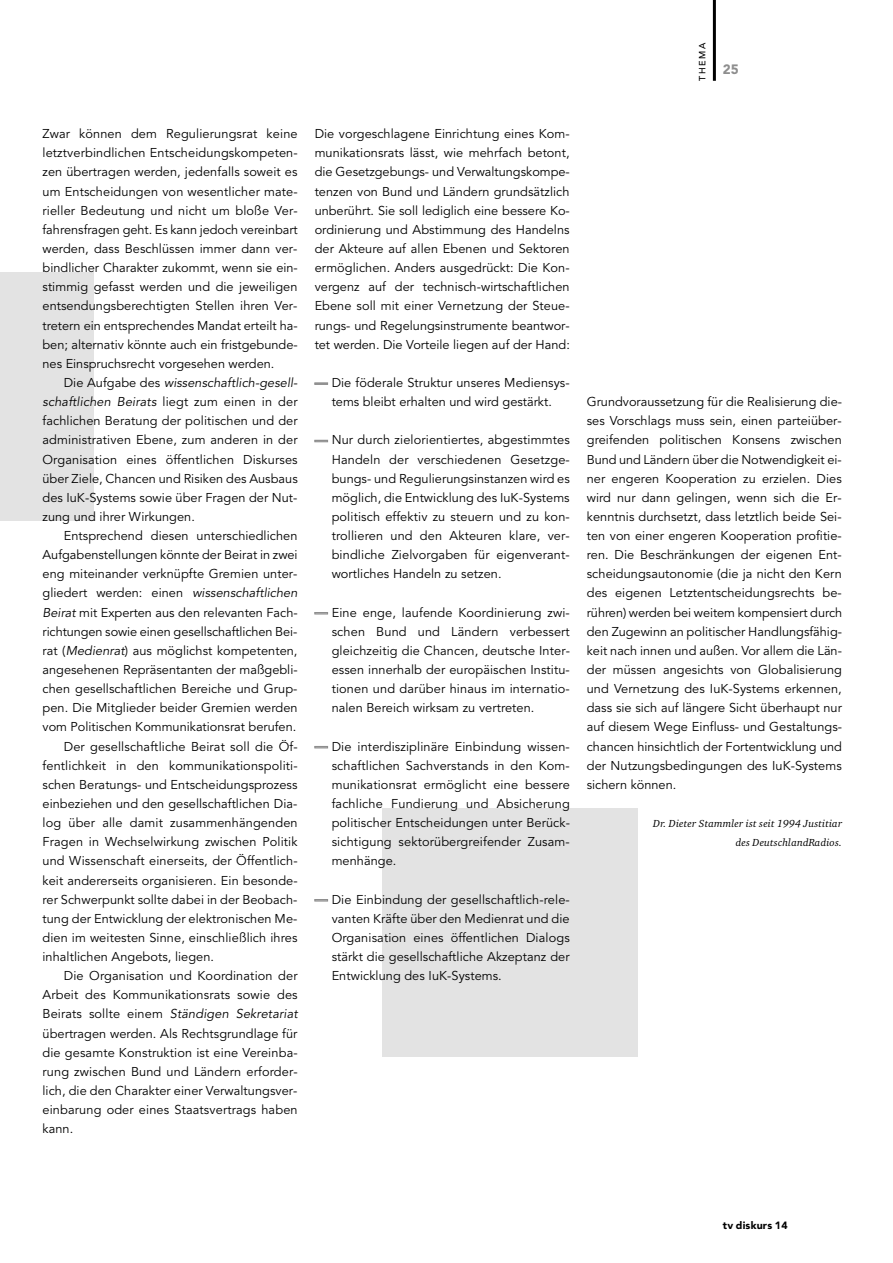
<style>
.page{position:relative;width:893px;height:1263px;background:#fff}
.page>*{position:absolute;margin:0;border:0;box-sizing:border-box;transform-origin:0 0}
.t1{font:900 13.5px "Avenir";color:#8e8e8e}
.t2{font:12.75px/19.2px "Avenir";letter-spacing:.005em;color:#000;text-align:justify}
.t3{font:italic 12.75px "Avenir";letter-spacing:.01em;color:#000}
.t4{font:italic 10.5px/19.2px "Charter BT";letter-spacing:.015em;color:#000;text-align:right}
.t5{font:900 10.5px "Avenir";letter-spacing:.02em;color:#000}
.t6{font:500 9px "Avenir";letter-spacing:.165em;color:#000}
.s1{font-style:italic}
.s2{font-style:normal}
.s3{font-weight:900;color:#8e8e8e}
</style>
<div class="page">
<div style="left:0;top:272px;width:94px;height:249px;background:#e3e3e3"></div>
<div style="left:383px;top:808px;width:255px;height:249px;background:#e3e3e3"></div>
<hr style="left:713px;top:0;width:3px;height:81px;background:#000">
<p class="t6" style="left:699px;top:81px;width:39px;rotate:-90deg">THEMA</p>
<p class="t1" style="left:723px;top:64px;width:17px">25</p>
<p class="t2" style="left:43px;top:125px;width:257px">Zwar können dem Regulierungsrat keine letztverbindlichen Entscheidungskompeten&shy;zen übertragen werden, jedenfalls soweit es um Entscheidungen von wesentlicher mate&shy;rieller Bedeutung und nicht um bloße Ver&shy;fahrensfragen geht. Es kann jedoch vereinbart werden, dass Beschlüssen immer dann ver&shy;bindlicher Charakter zukommt, wenn sie ein&shy;stimmig gefasst werden und die jeweiligen entsendungsberechtigten Stellen ihren Ver&shy;tretern ein entsprechendes Mandat erteilt ha&shy;ben; alternativ könnte auch ein fristgebunde&shy;nes Einspruchsrecht vorgesehen werden.</p>
<p class="t2" style="left:43px;top:374px;width:257px;text-indent:21px">Die Aufgabe des <span class="s1">wissenschaftlich-gesell&shy;schaftlichen Beirats</span> liegt zum einen in der fachlichen Beratung der politischen und der administrativen Ebene, zum anderen in der Organisation eines öffentlichen Diskurses über Ziele, Chancen und Risiken des Ausbaus des IuK-Systems sowie über Fragen der Nut&shy;zung und ihrer Wirkungen.</p>
<p class="t2" style="left:64px;top:527px;width:235px">Entsprechend diesen unterschiedlichen</p>
<p class="t2" style="left:43px;top:546px;width:257px">Aufgabenstellungen könnte der Beirat in zwei</p>
<p class="t2" style="left:43px;top:565px;width:256px">eng miteinander verknüpfte Gremien unter-</p>
<p class="t2" style="left:43px;top:584px;width:257px">gliedert werden: einen <span class="s1">wissenschaftlichen</span></p>
<p class="t2" style="left:43px;top:604px;width:257px"><span class="s1">Beirat</span> mit Experten aus den relevanten Fach-</p>
<p class="t2" style="left:43px;top:623px;width:256px">richtungen sowie einen gesellschaftlichen Bei-</p>
<p class="t2" style="left:43px;top:642px;width:256px">rat (<span class="s1">Medienrat</span>) aus möglichst kompetenten,</p>
<p class="t2" style="left:43px;top:661px;width:257px">angesehenen Repräsentanten der maßgebli-</p>
<p class="t2" style="left:43px;top:680px;width:256px">chen gesellschaftlichen Bereiche und Grup-</p>
<p class="t2" style="left:43px;top:699px;width:257px">pen. Die Mitglieder beider Gremien werden</p>
<p class="t2" style="left:43px;top:718px;width:255px">vom Politischen Kommunikationsrat berufen.</p>
<p class="t2" style="left:64px;top:738px;width:235px">Der gesellschaftliche Beirat soll die Öf-</p>
<p class="t2" style="left:43px;top:757px;width:257px">fentlichkeit in den kommunikationspoliti-</p>
<p class="t2" style="left:43px;top:776px;width:256px">schen Beratungs- und Entscheidungsprozess</p>
<p class="t2" style="left:43px;top:795px;width:256px">einbeziehen und den gesellschaftlichen Dia-</p>
<p class="t2" style="left:43px;top:814px;width:257px">log über alle damit zusammenhängenden</p>
<p class="t2" style="left:43px;top:833px;width:257px">Fragen in Wechselwirkung zwischen Politik</p>
<p class="t2" style="left:43px;top:852px;width:257px">und Wissenschaft einerseits, der Öffentlich-</p>
<p class="t2" style="left:43px;top:871px;width:257px">keit andererseits organisieren. Ein besonde-</p>
<p class="t2" style="left:43px;top:891px;width:256px">rer Schwerpunkt sollte dabei in der Beobach-</p>
<p class="t2" style="left:43px;top:910px;width:256px">tung der Entwicklung der elektronischen Me-</p>
<p class="t2" style="left:43px;top:929px;width:256px">dien im weitesten Sinne, einschließlich ihres</p>
<p class="t2" style="left:43px;top:948px;width:173px">inhaltlichen Angebots, liegen.</p>
<p class="t2" style="left:64px;top:967px;width:235px">Die Organisation und Koordination der</p>
<p class="t2" style="left:43px;top:986px;width:257px">Arbeit des Kommunikationsrats sowie des</p>
<p class="t3" style="left:43px;top:1009px;width:257px"><span class="s2">Beirats sollte einem</span> Ständigen Sekretariat</p>
<p class="t2" style="left:43px;top:1025px;width:256px">übertragen werden. Als Rechtsgrundlage für</p>
<p class="t2" style="left:43px;top:1044px;width:257px">die gesamte Konstruktion ist eine Vereinba-</p>
<p class="t2" style="left:43px;top:1063px;width:257px">rung zwischen Bund und Ländern erforder-</p>
<p class="t2" style="left:43px;top:1082px;width:256px">lich, die den Charakter einer Verwaltungsver-</p>
<p class="t2" style="left:43px;top:1101px;width:257px">einbarung oder eines Staatsvertrags haben</p>
<p class="t2" style="left:43px;top:1120px;width:32px">kann.</p>
<p class="t2" style="left:315px;top:125px;width:257px">Die vorgeschlagene Einrichtung eines Kom&shy;munikationsrats lässt, wie mehrfach betont, die Gesetzgebungs- und Verwaltungskompe&shy;tenzen von Bund und Ländern grundsätzlich unberührt. Sie soll lediglich eine bessere Ko&shy;ordinierung und Abstimmung des Handelns der Akteure auf allen Ebenen und Sektoren ermöglichen. Anders ausgedrückt: Die Kon&shy;vergenz auf der technisch-wirtschaftlichen Ebene soll mit einer Vernetzung der Steue&shy;rungs- und Regelungsinstrumente beantwor&shy;tet werden. Die Vorteile liegen auf der Hand:</p>
<p class="t2" style="left:315px;top:374px;width:256px;text-align:center"><span class="s3">—</span> Die föderale Struktur unseres Mediensys&shy;tems bleibt erhalten und wird gestärkt.</p>
<p class="t2" style="left:332px;top:431px;width:240px;text-indent:-17px"><span class="s3">—</span> Nur durch zielorientiertes, abgestimmtes Handeln der verschiedenen Gesetzge&shy;bungs- und Regulierungsinstanzen wird es möglich, die Entwicklung des IuK-Systems politisch effektiv zu steuern und zu kon&shy;trollieren und den Akteuren klare, ver&shy;bindliche Zielvorgaben für eigenverant&shy;wortliches Handeln zu setzen.</p>
<p class="t2" style="left:332px;top:604px;width:240px;text-indent:-17px"><span class="s3">—</span> Eine enge, laufende Koordinierung zwi&shy;schen Bund und Ländern verbessert gleichzeitig die Chancen, deutsche Inter&shy;essen innerhalb der europäischen Institu&shy;tionen und darüber hinaus im internatio&shy;nalen Bereich wirksam zu vertreten.</p>
<p class="t2" style="left:332px;top:738px;width:240px;text-indent:-17px"><span class="s3">—</span> Die interdisziplinäre Einbindung wissen&shy;schaftlichen Sachverstands in den Kom&shy;munikationsrat ermöglicht eine bessere fachliche Fundierung und Absicherung politischer Entscheidungen unter Berück&shy;sichtigung sektorübergreifender Zusam&shy;menhänge.</p>
<p class="t2" style="left:332px;top:891px;width:240px;text-indent:-17px"><span class="s3">—</span> Die Einbindung der gesellschaftlich-rele&shy;vanten Kräfte über den Medienrat und die Organisation eines öffentlichen Dialogs stärkt die gesellschaftliche Akzeptanz der Entwicklung des IuK-Systems.</p>
<p class="t2" style="left:587px;top:393px;width:257px">Grundvoraussetzung für die Realisierung die&shy;ses Vorschlags muss sein, einen parteiüber&shy;greifenden politischen Konsens zwischen Bund und Ländern über die Notwendigkeit ei&shy;ner engeren Kooperation zu erzielen. Dies wird nur dann gelingen, wenn sich die Er&shy;kenntnis durchsetzt, dass letztlich beide Sei&shy;ten von einer engeren Kooperation profitie&shy;ren. Die Beschränkungen der eigenen Ent&shy;scheidungsautonomie (die ja nicht den Kern des eigenen Letztentscheidungsrechts be&shy;rühren) werden bei weitem kompensiert durch den Zugewinn an politischer Handlungsfähig&shy;keit nach innen und außen. Vor allem die Län&shy;der müssen angesichts von Globalisierung und Vernetzung des IuK-Systems erkennen, dass sie sich auf längere Sicht überhaupt nur auf diesem Wege Einfluss- und Gestaltungs&shy;chancen hinsichtlich der Fortentwicklung und der Nutzungsbedingungen des IuK-Systems sichern können.</p>
<p class="t4" style="left:653px;top:815px;width:191px">Dr. Dieter Stammler ist seit 1994 Justitiar des DeutschlandRadios.</p>
<p class="t5" style="left:723px;top:1221px;width:66px">tv diskurs 14</p>
</div>
